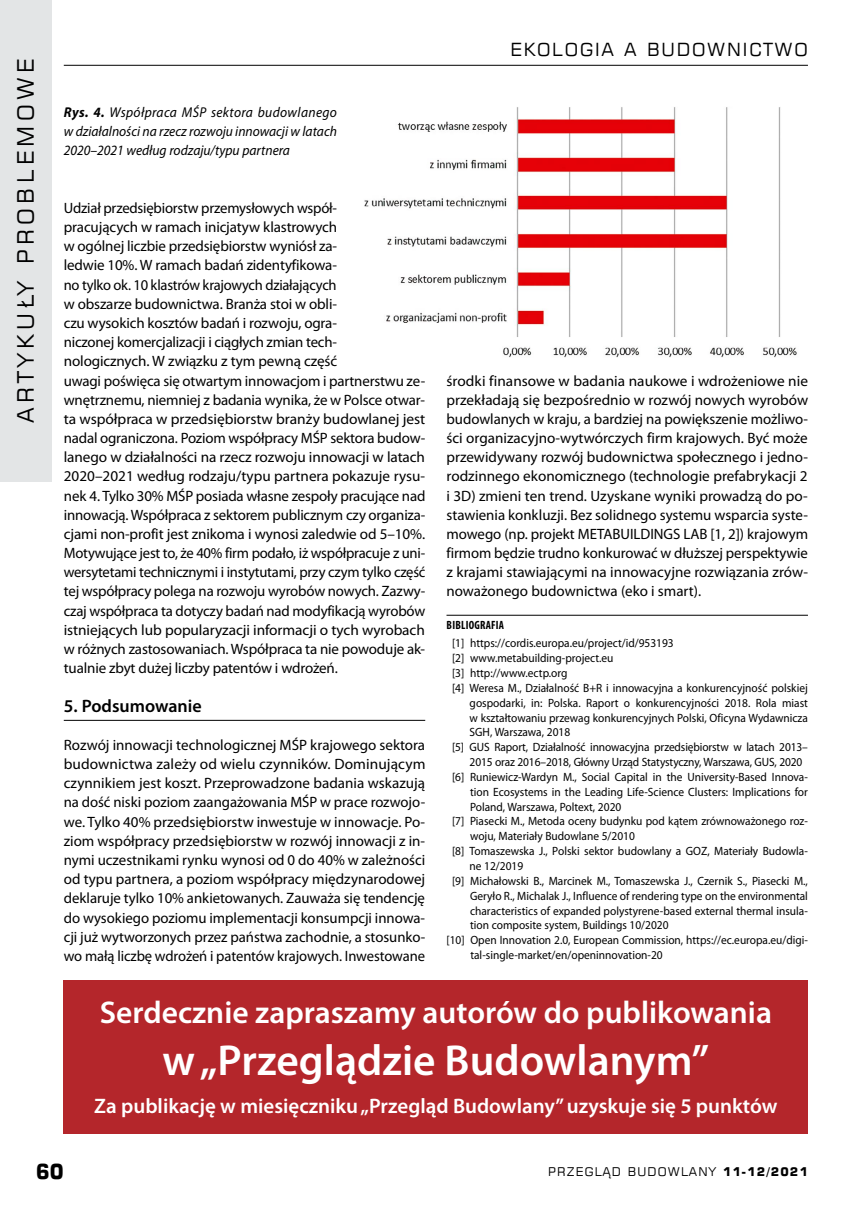
<style>
.page{position:relative;width:859px;height:1212px;background:#fff}
.page>*{position:absolute;margin:0;border:0;box-sizing:border-box;transform-origin:0 0}
.t1{font:600 43.5px "Myriad Pro";color:#fff}
.t2{font:600 31.5px "Myriad Pro";color:#fff}
.t3{font:22.5px "Square 721 EU";letter-spacing:.195em;color:#000}
.t4{font:600 21px "Myriad Pro";color:#fff}
.t5{font:700 21px "Square 721 EU";color:#000;scale:.95 1}
.t6{font:18px "Square 721 EU";letter-spacing:.1em;color:#000}
.t7{font:600 18px "Myriad Pro";color:#000}
.t8{font:15px/19.2px "Myriad Pro";letter-spacing:-.01em;color:#000;text-align:justify}
.t9{font:italic 14.25px/19.2px "Myriad Pro";color:#000;text-align:justify;scale:.95 1}
.t10{font:12px "Myriad Pro";color:#000;scale:.95 1}
.t11{font:12px "Square 721 EU";letter-spacing:.1em;color:#000}
.t12{font:700 condensed 12px "Myriad Pro";letter-spacing:.02em;color:#000;scale:.95 1}
.s1{font-weight:700}
</style>
<div class="page">
<div style="left:0;top:0;width:51px;height:481px;background:#e3e5e6"></div>
<hr style="left:64px;top:65px;width:744px;height:1px;background:#000">
<hr style="left:64px;top:720px;width:361px;height:1px;background:#000">
<hr style="left:446px;top:615px;width:362px;height:1px;background:#000">
<img style="left:364px;top:107px;width:433px;height:251px">
<div style="left:64px;top:980px;width:744px;height:153px;background:#b4262b"></div>
<h3 class="t3" style="left:11px;top:423px;width:364px;rotate:-90deg">ARTYKUŁY PROBLEMOWE</h3>
<p class="t9" style="left:64px;top:102px;width:289px"><span class="s1">Rys. 4.</span> Współpraca MŚP sektora budowlanego w działalności na rzecz rozwoju innowacji w latach 2020–2021 według rodzaju/typu partnera</p>
<p class="t8" style="left:64px;top:198px;width:363px;text-align:left">Udział przedsiębiorstw przemysłowych współ-<br>pracujących w ramach inicjatyw klastrowych<br>w ogólnej liczbie przedsiębiorstw wyniósł za-<br>ledwie 10%. W ramach badań zidentyfikowa-<br>no tylko ok. 10 klastrów krajowych działających<br>w obszarze budownictwa. Branża stoi w obli-<br>czu wysokich kosztów badań i rozwoju, ogra-<br>niczonej komercjalizacji i ciągłych zmian tech&shy;nologicznych. W związku z tym pewną część<br>uwagi poświęca się otwartym innowacjom i partnerstwu ze&shy;wnętrznemu, niemniej z badania wynika, że w Polsce otwar&shy;ta współpraca w przedsiębiorstw branży budowlanej jest nadal ograniczona. Poziom współpracy MŚP sektora budow&shy;lanego w działalności na rzecz rozwoju innowacji w latach 2020–2021 według rodzaju/typu partnera pokazuje rysu&shy;nek 4. Tylko 30% MŚP posiada własne zespoły pracujące nad innowacją. Współpraca z sektorem publicznym czy organiza&shy;cjami non-profit jest znikoma i wynosi zaledwie od 5–10%.<br>Motywujące jest to, że 40% firm podało, iż współpracuje z uni&shy;wersytetami technicznymi i instytutami, przy czym tylko część tej współpracy polega na rozwoju wyrobów nowych. Zazwy&shy;czaj współpraca ta dotyczy badań nad modyfikacją wyrobów istniejących lub popularyzacji informacji o tych wyrobach w różnych zastosowaniach. Współpraca ta nie powoduje ak&shy;tualnie zbyt dużej liczby patentów i wdrożeń.</p>
<p class="t7" style="left:64px;top:694px;width:139px">5. Podsumowanie</p>
<p class="t8" style="left:64px;top:735px;width:363px">Rozwój innowacji technologicznej MŚP krajowego sektora budownictwa zależy od wielu czynników. Dominującym czynnikiem jest koszt. Przeprowadzone badania wskazują na dość niski poziom zaangażowania MŚP w prace rozwojo&shy;we. Tylko 40% przedsiębiorstw inwestuje w innowacje. Po&shy;ziom współpracy przedsiębiorstw w rozwój innowacji z in&shy;nymi uczestnikami rynku wynosi od 0 do 40% w zależności od typu partnera, a poziom współpracy międzynarodowej deklaruje tylko 10% ankietowanych. Zauważa się tendencję do wysokiego poziomu implementacji konsumpcji innowa&shy;cji już wytworzonych przez państwa zachodnie, a stosunko&shy;wo małą liczbę wdrożeń i patentów krajowych. Inwestowane</p>
<p class="t6" style="left:510px;top:38px;width:299px">EKOLOGIA A BUDOWNICTWO</p>
<p class="t8" style="left:446px;top:371px;width:363px">środki finansowe w badania naukowe i wdrożeniowe nie przekładają się bezpośrednio w rozwój nowych wyrobów budowlanych w kraju, a bardziej na powiększenie możliwo&shy;ści organizacyjno-wytwórczych firm krajowych. Być może przewidywany rozwój budownictwa społecznego i jedno&shy;rodzinnego ekonomicznego (technologie prefabrykacji 2 i 3D) zmieni ten trend. Uzyskane wyniki prowadzą do po&shy;stawienia konkluzji. Bez solidnego systemu wsparcia syste&shy;mowego (np. projekt METABUILDINGS LAB [1, 2]) krajowym firmom będzie trudno konkurować w dłuższej perspektywie z krajami stawiającymi na innowacyjne rozwiązania zrów&shy;noważonego budownictwa (eko i smart).</p>
<p class="t12" style="left:447px;top:618px;width:62px">BIBLIOGRAFIA</p>
<p class="t10" style="left:452px;top:636px;width:235px">[1] https://cordis.europa.eu/project/id/953193</p>
<p class="t10" style="left:452px;top:651px;width:171px">[2] www.metabuilding-project.eu</p>
<p class="t10" style="left:452px;top:665px;width:123px">[3] http://www.ectp.org</p>
<p class="t10" style="left:452px;top:680px;width:376px">[4] Weresa M., Działalność B+R i innowacyjna a konkurencyjność polskiej</p>
<p class="t10" style="left:470px;top:695px;width:358px">gospodarki, in: Polska. Raport o konkurencyjności 2018. Rola miast</p>
<p class="t10" style="left:470px;top:710px;width:358px">w kształtowaniu przewag konkurencyjnych Polski, Oficyna Wydawnicza</p>
<p class="t10" style="left:470px;top:725px;width:107px">SGH, Warszawa, 2018</p>
<p class="t10" style="left:452px;top:740px;width:376px">[5] GUS Raport, Działalność innowacyjna przedsiębiorstw w latach 2013–</p>
<p class="t10" style="left:470px;top:755px;width:352px">2015 oraz 2016–2018, Główny Urząd Statystyczny, Warszawa, GUS, 2020</p>
<p class="t10" style="left:452px;top:769px;width:376px">[6] Runiewicz-Wardyn M., Social Capital in the University-Based Innova-</p>
<p class="t10" style="left:470px;top:784px;width:357px">tion Ecosystems in the Leading Life-Science Clusters: Implications for</p>
<p class="t10" style="left:470px;top:799px;width:161px">Poland, Warszawa, Poltext, 2020</p>
<p class="t10" style="left:452px;top:814px;width:376px">[7] Piasecki M., Metoda oceny budynku pod kątem zrównoważonego roz-</p>
<p class="t10" style="left:470px;top:829px;width:175px">woju, Materiały Budowlane 5/2010</p>
<p class="t10" style="left:452px;top:844px;width:376px">[8] Tomaszewska J., Polski sektor budowlany a GOZ, Materiały Budowla-</p>
<p class="t10" style="left:470px;top:858px;width:58px">ne 12/2019</p>
<p class="t10" style="left:452px;top:873px;width:376px">[9] Michałowski B., Marcinek M., Tomaszewska J., Czernik S., Piasecki M.,</p>
<p class="t10" style="left:470px;top:888px;width:357px">Geryło R., Michalak J., Influence of rendering type on the environmental</p>
<p class="t10" style="left:470px;top:903px;width:357px">characteristics of expanded polystyrene-based external thermal insula-</p>
<p class="t10" style="left:470px;top:918px;width:210px">tion composite system, Buildings 10/2020</p>
<p class="t10" style="left:446px;top:933px;width:382px">[10] Open Innovation 2.0, European Commission, https://ec.europa.eu/digi-</p>
<p class="t10" style="left:470px;top:948px;width:204px">tal-single-market/en/openinnovation-20</p>
<h2 class="t2" style="left:100px;top:992px;width:674px">Serdecznie zapraszamy autorów do publikowania</h2>
<h1 class="t1" style="left:163px;top:1032px;width:548px">w „Przeglądzie Budowlanym”</h1>
<h3 class="t4" style="left:94px;top:1092px;width:685px">Za publikację w miesięczniku „Przegląd Budowlany” uzyskuje się 5 punktów</h3>
<h3 class="t5" style="left:36px;top:1158px;width:31px">60</h3>
<p class="t11" style="left:548px;top:1164px;width:261px">PRZEGLĄD BUDOWLANY <span class="s1">11-12/2021</span></p>
</div>
